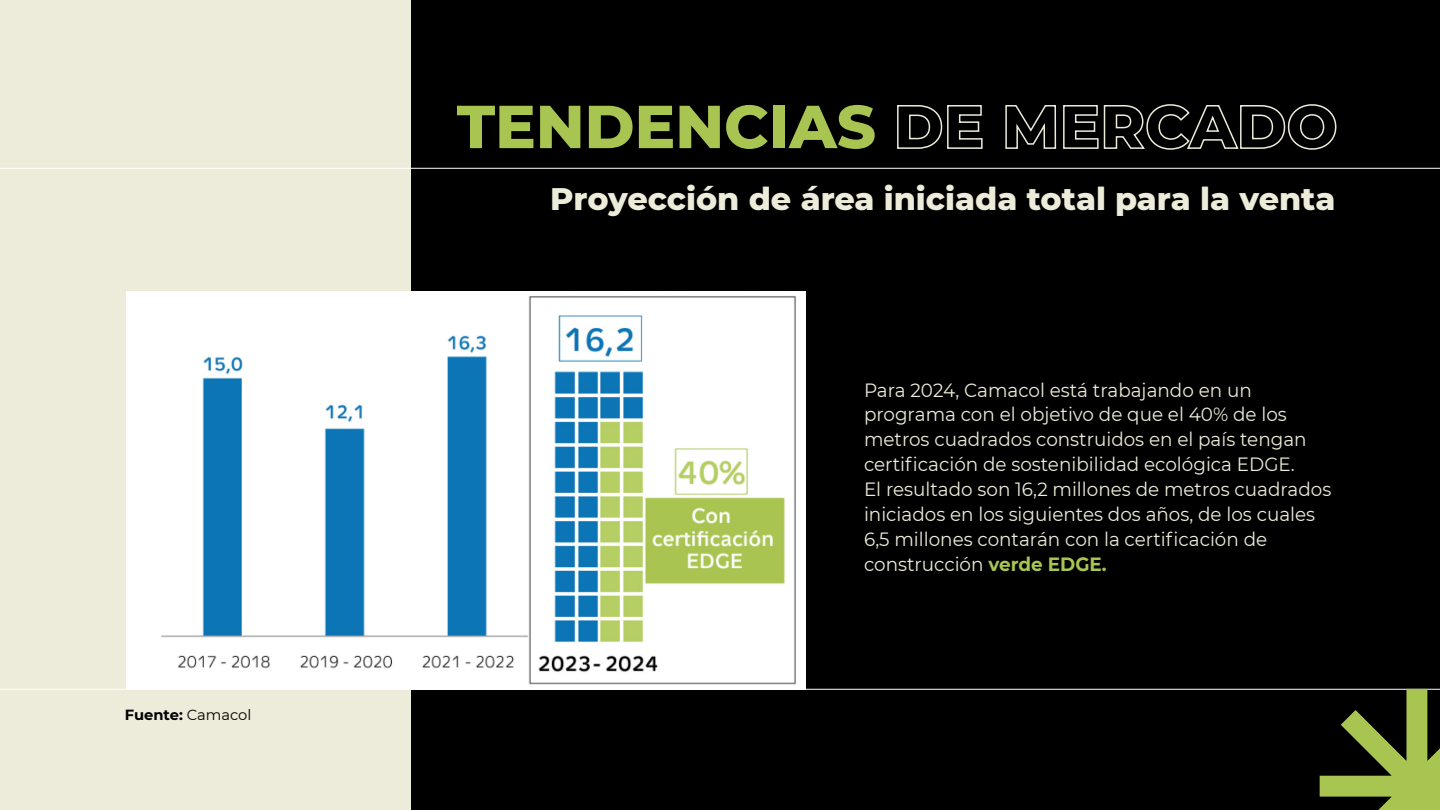
<style>
.page{position:relative;width:1440px;height:810px;background:#fff}
.page>*{position:absolute;margin:0;border:0;box-sizing:border-box;transform-origin:0 0}
.t1{font:800 60.53px "Montserrat";color:#a9c551}
.t2{font:800 31.88px "Montserrat";color:#edecda}
.t3{font:19.2px/24.8px "Montserrat";color:#edecda;scale:.96 1}
.t4{font:700 14.7px "Montserrat";color:#000}
.s1{font-weight:400}
.s2{font-weight:700;color:#a9c551}
</style>
<div class="page">
<div style="left:0;top:0;width:1402px;height:810px;background:#edecda"></div>
<div style="left:411px;top:0;width:1029px;height:810px;background:#000"></div>
<hr style="left:0;top:689px;width:1440px;height:1px;background:#fff">
<hr style="left:0;top:168px;width:1440px;height:1px;background:#fff">
<svg style="left:896px;top:104px;width:87px;height:46px;background:#292925"></svg>
<svg style="left:1005px;top:103px;width:332px;height:47px;background:#242321"></svg>
<svg style="left:1320px;top:689px;width:120px;height:121px;background:#515f27"></svg>
<img style="left:127px;top:292px;width:678px;height:397px">
<p class="t4" style="left:125px;top:704px;width:128px">Fuente: <span class="s1">Camacol</span></p>
<h1 class="t1" style="left:457px;top:82px;width:421px">TENDENCIAS</h1>
<h2 class="t2" style="left:550px;top:176px;width:787px">Proyección de área iniciada total para la venta</h2>
<p class="t3" style="left:864px;top:377px;width:488px">Para 2024, Camacol está trabajando en un programa con el objetivo de que el 40% de los metros cuadrados construidos en el país tengan certificación de sostenibilidad ecológica EDGE.<br>El resultado son 16,2 millones de metros cuadrados iniciados en los siguientes dos años, de los cuales 6,5 millones contarán con la certificación de construcción <span class="s2">verde EDGE.</span></p>
</div>
